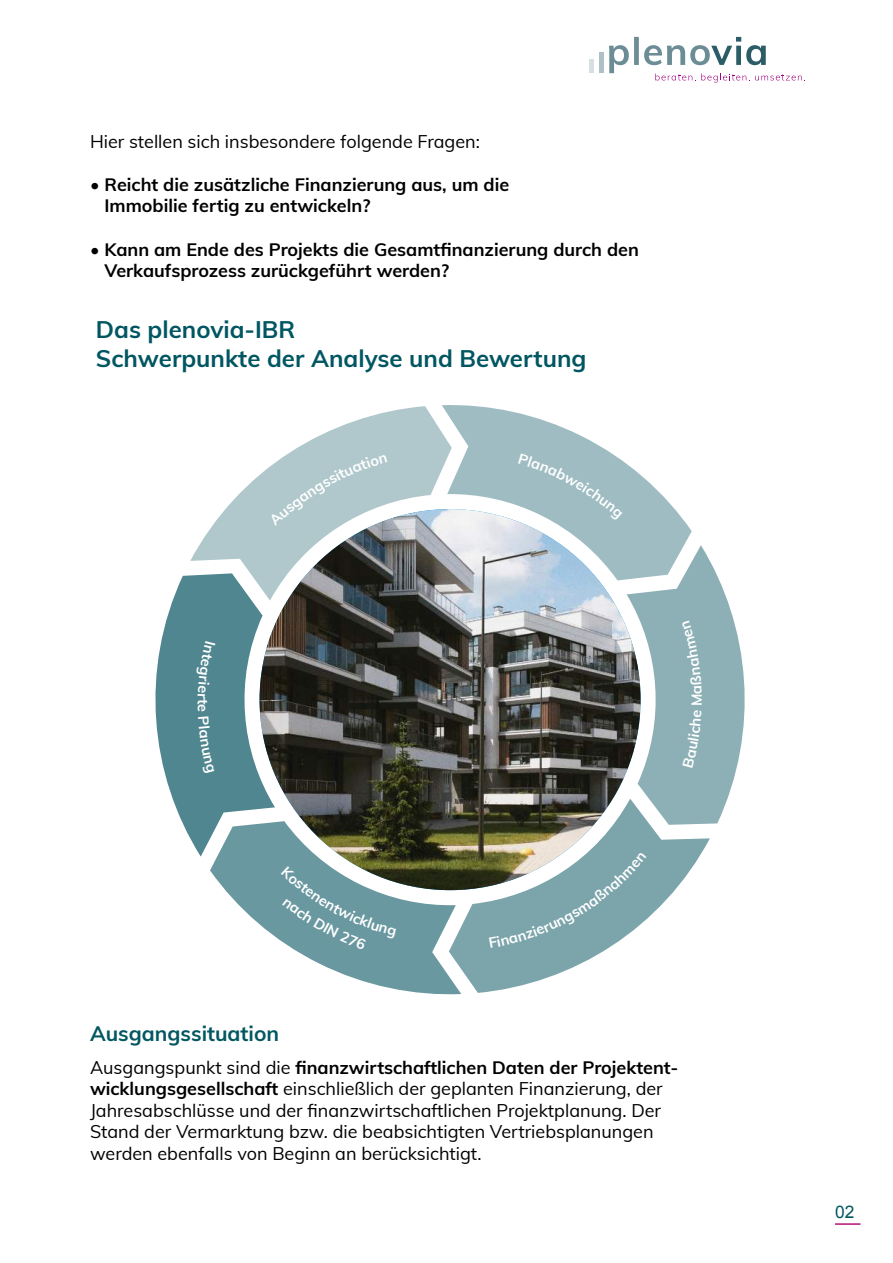
<style>
.page{position:relative;width:893px;height:1263px;background:#fff}
.page>*{position:absolute;margin:0;border:0;box-sizing:border-box;transform-origin:0 0}
.t1{font:700 24px/28.8px "Muli";color:#005661}
.t2{font:700 21px "Muli";color:#025760}
.t3{font:18px/21.6px "Muli";color:#000}
.t4{font:700 18px/21.6px "Muli";color:#000}
.t5{font:17.4px "Arial";color:#025760}
.t6{font:700 14.55px "Muli";color:#fff}
.s1{font-weight:700}
</style>
<div class="page">
<hr style="left:835px;top:1223px;width:25px;height:2px;background:#b61077">
<svg style="left:609px;top:37px;width:196px;height:45px"></svg>
<div style="left:589px;top:59px;width:5px;height:14px;background:#d6dfe2"></div>
<div style="left:599px;top:52px;width:5px;height:21px;background:#aec1c6"></div>
<svg style="left:155px;top:405px;width:590px;height:590px"></svg>
<p class="t3" style="left:90px;top:131px;width:391px">Hier stellen sich insbesondere folgende Fragen:</p>
<p class="t4" style="left:104px;top:174px;width:406px;text-indent:-14px">• Reicht die zusätzliche Finanzierung aus, um die<br>Immobilie fertig zu entwickeln?</p>
<p class="t4" style="left:104px;top:237px;width:536px;text-indent:-14px">• Kann am Ende des Projekts die Gesamt昀椀nanzierung durch den<br>Verkaufsprozess zurückgeführt werden?</p>
<h1 class="t1" style="left:96px;top:315px;width:492px">Das plenovia-IBR<br>Schwerpunkte der Analyse und Bewertung</h1>
<p class="t6" style="left:688px;top:706px;width:14px;rotate:-90deg">M</p>
<p class="t2" style="left:90px;top:1022px;width:191px">Ausgangssituation</p>
<p class="t3" style="left:90px;top:1057px;width:590px">Ausgangspunkt sind die <span class="s1">昀椀nanzwirtschaftlichen Daten der Projektent&shy;wicklungsgesellschaft</span> einschließlich der geplanten Finanzierung, der Jahresabschlüsse und der 昀椀nanzwirtschaftlichen Projektplanung. Der Stand der Vermarktung bzw. die beabsichtigten Vertriebsplanungen werden ebenfalls von Beginn an berücksichtigt.</p>
<p class="t5" style="left:835px;top:1202px;width:21px">02</p>
</div>
